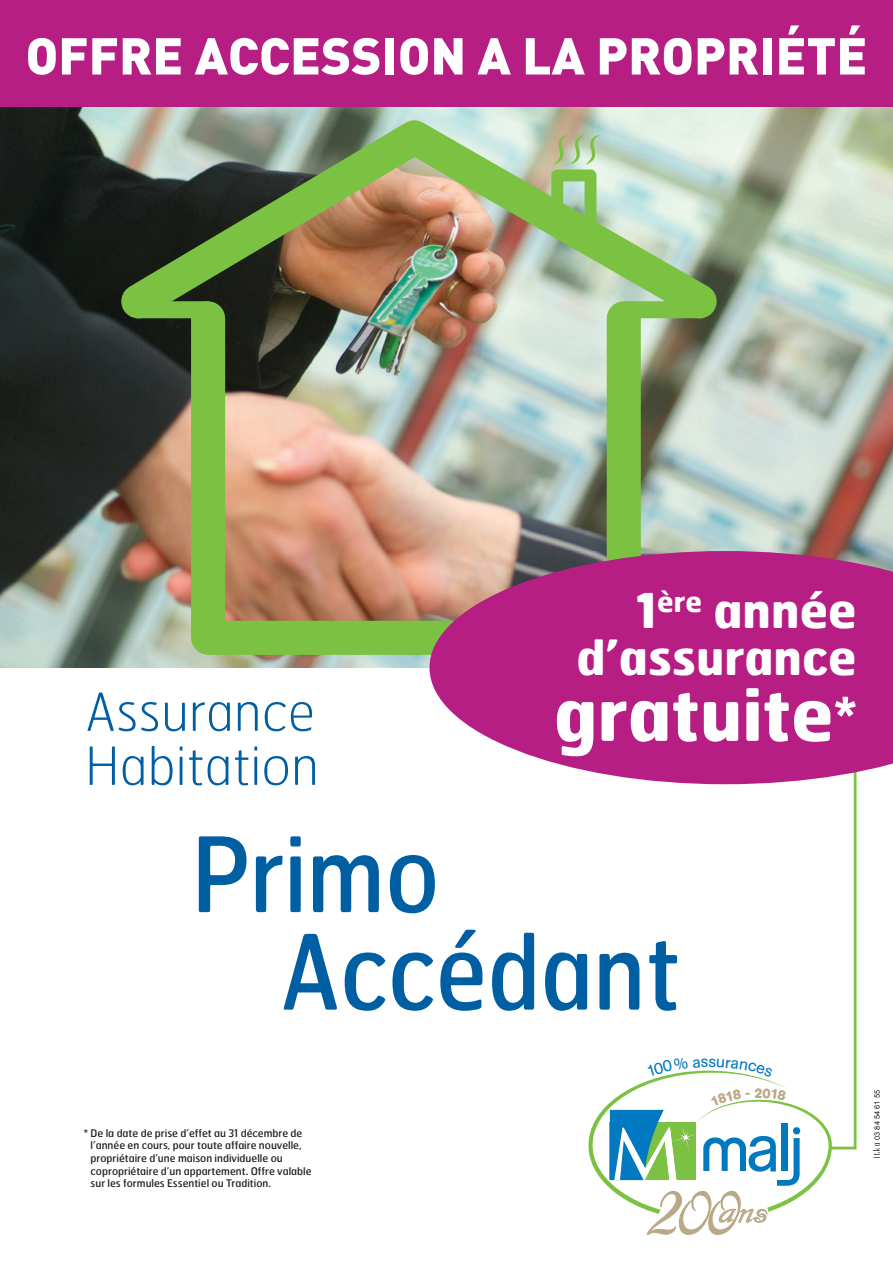
<style>
.page{position:relative;width:893px;height:1263px;background:#fff}
.page>*{position:absolute;margin:0;border:0;box-sizing:border-box;transform-origin:0 0}
.t1{font:103.5px/97.5px "Hermes";color:#005ea3;scale:.9 1}
.t2{font:72.45px "Dobkin Script";color:#b9a988}
.t3{font:700 72px "Hermes";color:#fff}
.t4{font:100 52.5px "Hermes";color:#005ea3}
.t5{font:900 51px "DIN";color:#fff}
.t6{font:700 48px/46.5px "Hermes";color:#fff;text-align:right}
.t7{font:10.5px/12.6px "Hermes";color:#231f20}
.t8{font:7.5px "Arial";color:#231f20}
.s1{font-size:54px}
.s2{font-family:"New Deal";font-size:9px}
</style>
<div class="page">
<img style="left:0;top:106px;width:893px;height:562px">
<div style="left:0;top:0;width:893px;height:106px;background:#b61e83"></div>
<div style="left:191px;top:301px;width:450px;height:354px;border:34px solid #7bc142"></div>
<img style="left:121px;top:120px;width:596px;height:228px">
<svg style="left:545px;top:135px;width:57px;height:117px;background:#9bc67a"></svg>
<svg style="left:429px;top:551px;width:464px;height:221px;background:#b93d8b"></svg>
<svg style="left:588px;top:652px;width:270px;height:583px"></svg>
<h3 class="t5" style="left:26px;top:22px;width:843px">OFFRE ACCESSION A LA PROPRIÉTÉ</h3>
<h3 class="t6" style="left:577px;top:586px;width:281px">1<sup>ère</sup> année d’assurance</h3>
<h3 class="t4" style="left:85px;top:679px;width:232px">Assurance</h3>
<h3 class="t3" style="left:554px;top:667px;width:304px">gratuite<span class="s1">*</span></h3>
<h3 class="t4" style="left:85px;top:733px;width:235px">Habitation</h3>
<h1 class="t1" style="left:280px;top:822px;width:446px;text-indent:-89px">Primo<br>Accédant</h1>
<p class="t7" style="left:91px;top:1126px;width:222px;text-indent:-7px">* De la date de prise d’effet au 31 décembre de l’année en cours, pour toute affaire nouvelle, propriétaire d’une maison individuelle ou copropriétaire d’un appartement. Offre valable sur les formules Essentiel ou Tradition.</p>
<h2 class="t2" style="left:646px;top:1182px;width:123px">200<sup>ans</sup></h2>
<p class="t8" style="left:873px;top:1157px;width:69px;rotate:-90deg"><span class="s2">itka</span> 03 84 54 61 55</p>
</div>
